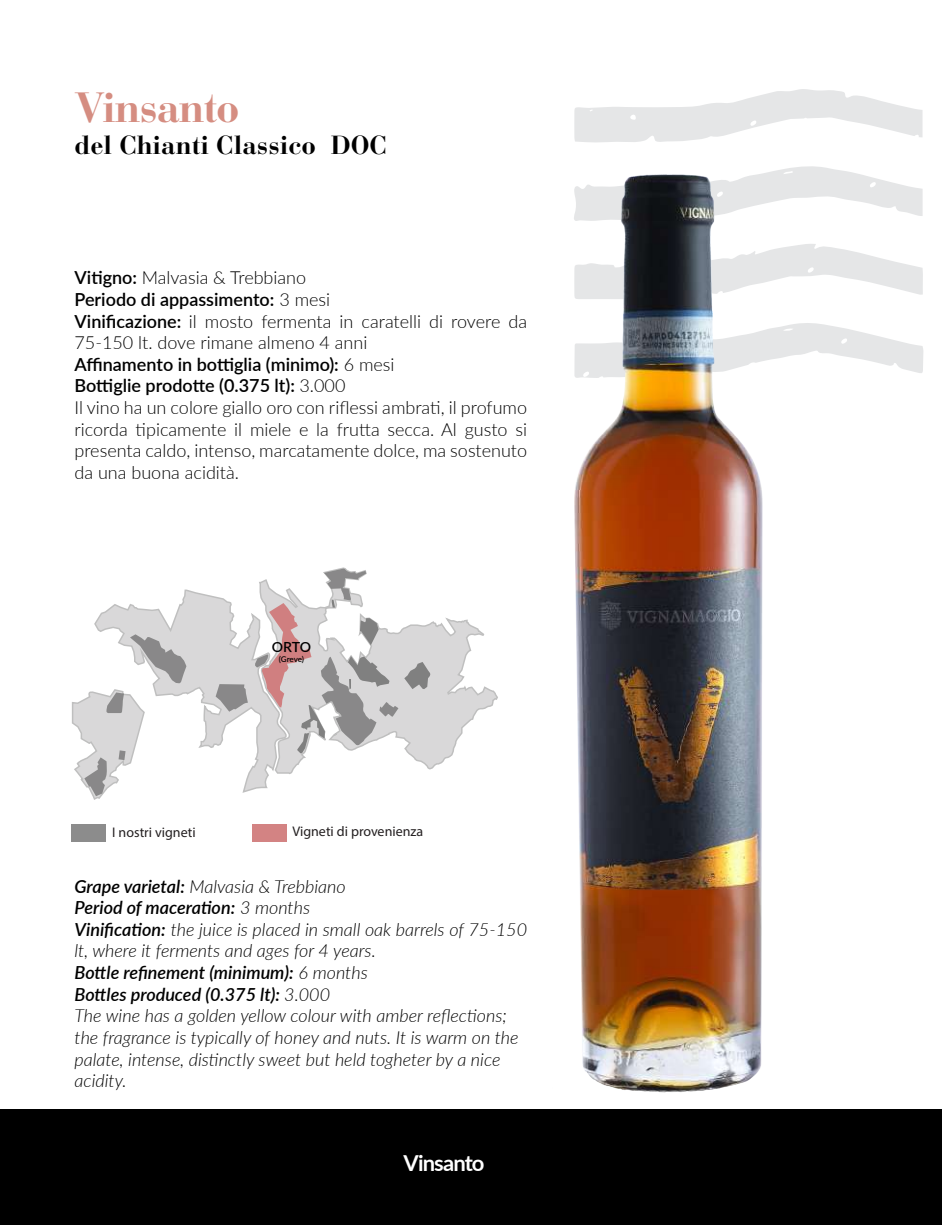
<style>
.page{position:relative;width:942px;height:1225px;background:#fff}
.page>*{position:absolute;margin:0;border:0;box-sizing:border-box;transform-origin:0 0}
.t1{font:700 42px "Bauer Bodoni";letter-spacing:-.03em;color:#d58d81}
.t2{font:700 26px "Bauer Bodoni";color:#000}
.t3{font:700 22px "Lato";letter-spacing:-.04em;color:#fff}
.t4{font:300 18px/21.6px "Lato";color:#000}
.t5{font:italic 300 18px/21.6px "Lato";color:#000}
.t6{font:14px "Myriad Pro";color:#231f20}
.t7{font:600 14px "Lato";color:#000}
.t8{font:600 8px "Lato";color:#000}
.s1{font-weight:600}
</style>
<div class="page">
<svg style="left:802px;top:166px;width:120px;height:50px"></svg>
<svg style="left:816px;top:246px;width:106px;height:49px"></svg>
<svg style="left:816px;top:323px;width:107px;height:50px"></svg>
<svg style="left:574px;top:89px;width:348px;height:54px"></svg>
<div style="left:0;top:1109px;width:941px;height:116px;background:#000"></div>
<img style="left:574px;top:167px;width:242px;height:926px">
<svg style="left:342px;top:567px;width:156px;height:203px"></svg>
<svg style="left:404px;top:662px;width:27px;height:27px"></svg>
<svg style="left:72px;top:568px;width:326px;height:232px"></svg>
<div style="left:72px;top:824px;width:34px;height:17px;background:#8c8c8c"></div>
<div style="left:252px;top:824px;width:34px;height:17px;background:#d38383"></div>
<h1 class="t1" style="left:74px;top:82px;width:166px">Vinsanto</h1>
<h2 class="t2" style="left:74px;top:129px;width:314px">del Chianti Classico DOC</h2>
<p class="t4" style="left:74px;top:266px;width:454px"><span class="s1">Vitigno:</span> Malvasia &amp; Trebbiano<br><span class="s1">Periodo di appassimento:</span> 3 mesi<br><span class="s1">Vinificazione:</span> il mosto fermenta in caratelli di rovere da 75-150 lt. dove rimane almeno 4 anni<br><span class="s1">Affinamento in bottiglia (minimo):</span> 6 mesi<br><span class="s1">Bottiglie prodotte (0.375 lt):</span> 3.000<br>Il vino ha un colore giallo oro con riflessi ambrati, il profumo ricorda tipicamente il miele e la frutta secca. Al gusto si presenta caldo, intenso, marcatamente dolce, ma sostenuto da una buona acidità.</p>
<p class="t7" style="left:272px;top:636px;width:41px;rotate:1deg">ORTO</p>
<p class="t8" style="left:279px;top:653px;width:27px;rotate:1deg">(Greve)</p>
<p class="t6" style="left:112px;top:823px;width:85px">I nostri vigneti</p>
<p class="t6" style="left:292px;top:823px;width:132px">Vigneti di provenienza</p>
<p class="t5" style="left:74px;top:874px;width:454px"><span class="s1">Grape varietal:</span> Malvasia &amp; Trebbiano<br><span class="s1">Period of maceration:</span> 3 months<br><span class="s1">Vinification:</span> the juice is placed in small oak barrels of 75-150 lt, where it ferments and ages for 4 years.<br><span class="s1">Bottle refinement (minimum):</span> 6 months<br><span class="s1">Bottles produced (0.375 lt):</span> 3.000<br>The wine has a golden yellow colour with amber reflections; the fragrance is typically of honey and nuts. It is warm on the palate, intense, distinctly sweet but held togheter by a nice acidity.</p>
<p class="t3" style="left:403px;top:1146px;width:82px">Vinsanto</p>
</div>
